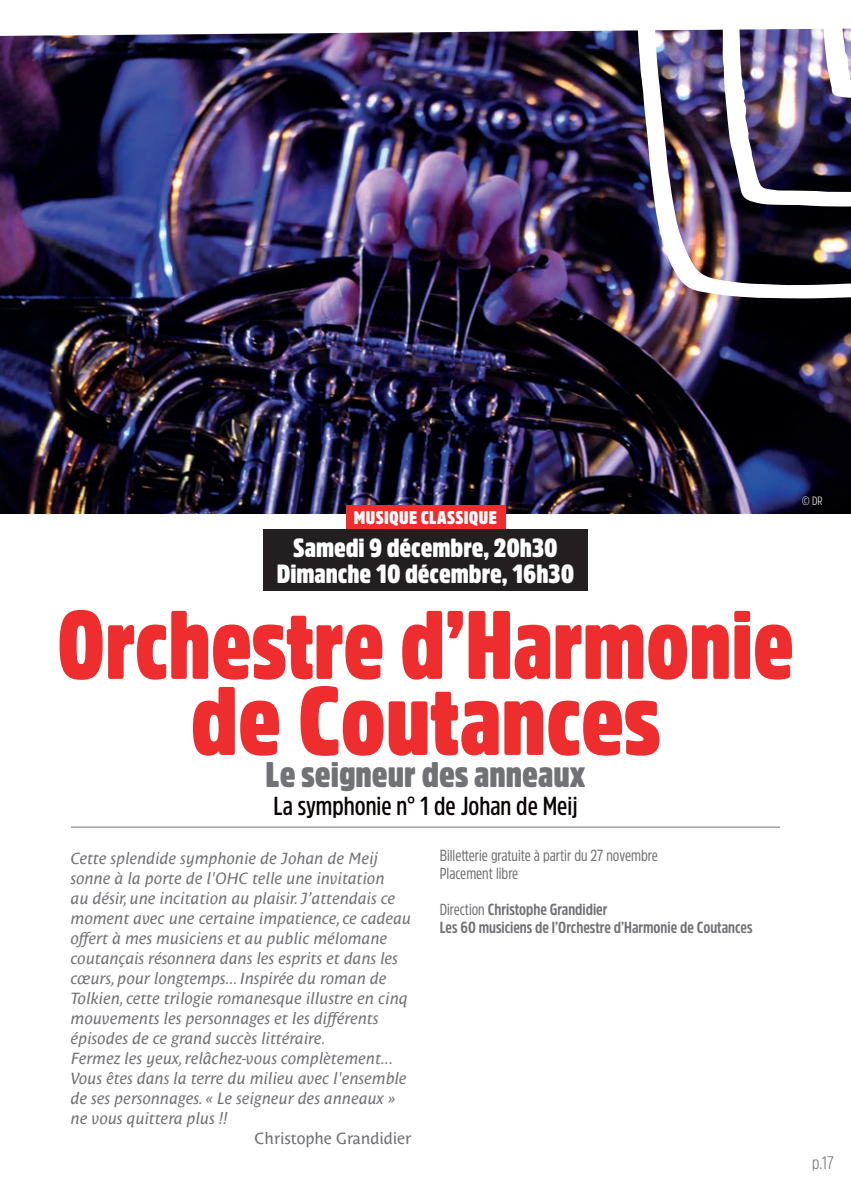
<style>
.page{position:relative;width:851px;height:1191px;background:#fff}
.page>*{position:absolute;margin:0;border:0;box-sizing:border-box;transform-origin:0 0}
.t1{font:900 96px/76px "Amsi Pro Cond";color:#ee2d2e;text-align:center;scale:.95 1}
.t2{font:900 35.2px "Amsi Pro Cond";color:#717275}
.t3{font:900 26px/26px "Amsi Pro Cond";color:#fff;text-align:center}
.t4{font:600 26px "Amsi Pro Cond";color:#080302}
.t5{font:900 18.2px "Amsi Pro Cond";letter-spacing:.02em;color:#fff}
.t6{font:300 18px "Amsi Pro Cond";color:#717275}
.t7{font:italic 16px/20px "Costa Pro";color:#717275}
.t8{font:700 16px/18px "Amsi Pro Cond";color:#717275}
.t9{font:16px/18px "Amsi Pro Cond";color:#717275}
.t10{font:16px "Costa Pro";color:#717275}
.t11{font:300 12px "Amsi Pro Cond";color:#fff}
.s1{font-weight:400}
</style>
<div class="page">
<img style="left:0;top:36px;width:850px;height:477px">
<img style="left:0;top:30px;width:635px;height:6px">
<img style="left:635px;top:28px;width:215px;height:324px">
<div style="left:346px;top:505px;width:159px;height:24px;background:#ee2d2e"></div>
<div style="left:263px;top:529px;width:324px;height:62px;background:#231f20"></div>
<hr style="left:71px;top:826px;width:709px;height:1px;background:#717275">
<p class="t5" style="left:354px;top:505px;width:144px">MUSIQUE CLASSIQUE</p>
<h3 class="t3" style="left:277px;top:534px;width:299px">Samedi 9 décembre, 20h30<br>Dimanche 10 décembre, 16h30</h3>
<h1 class="t1" style="left:57px;top:604px;width:777px">Orchestre d’Harmonie de Coutances</h1>
<h2 class="t2" style="left:265px;top:750px;width:321px">Le seigneur des anneaux</h2>
<h3 class="t4" style="left:273px;top:788px;width:305px">La symphonie n° 1 de Johan de Meij</h3>
<p class="t11" style="left:801px;top:492px;width:22px">© DR</p>
<p class="t7" style="left:71px;top:847px;width:342px">Cette splendide symphonie de Johan de Meij sonne à la porte de l'OHC telle une invitation<br>au désir, une incitation au plaisir. J’attendais ce moment avec une certaine impatience, ce cadeau offert à mes musiciens et au public mélomane coutançais résonnera dans les esprits et dans les cœurs, pour longtemps... Inspirée du roman de Tolkien, cette trilogie romanesque illustre en cinq mouvements les personnages et les différents épisodes de ce grand succès littéraire.<br>Fermez les yeux, relâchez-vous complètement...<br>Vous êtes dans la terre du milieu avec l'ensemble de ses personnages. « Le seigneur des anneaux » ne vous quittera plus !!</p>
<p class="t10" style="left:254px;top:1126px;width:158px">Christophe Grandidier</p>
<p class="t9" style="left:439px;top:845px;width:219px">Billetterie gratuite à partir du 27 novembre<br>Placement libre</p>
<p class="t8" style="left:439px;top:899px;width:314px"><span class="s1">Direction</span> Christophe Grandidier<br>Les 60 musiciens de l’Orchestre d’Harmonie de Coutances</p>
<p class="t6" style="left:812px;top:1150px;width:23px">p.17</p>
</div>
